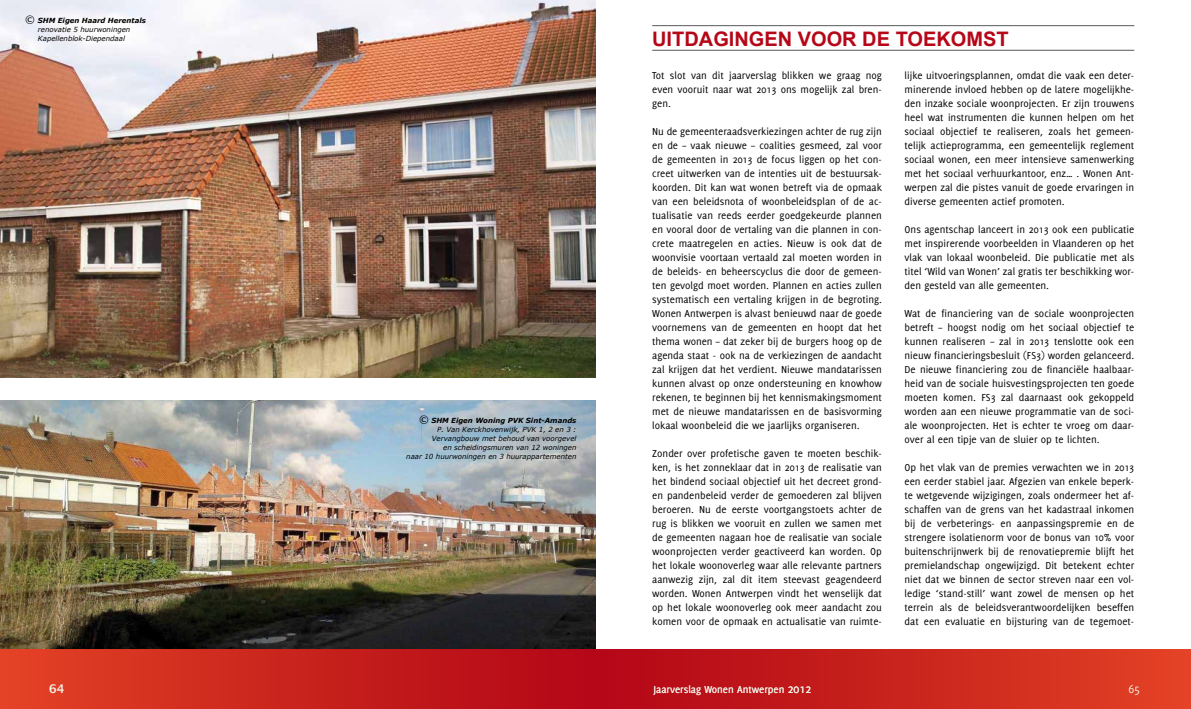
<style>
.page{position:relative;width:1191px;height:709px;background:#fff}
.page>*{position:absolute;margin:0;border:0;box-sizing:border-box;transform-origin:0 0}
.t1{font:700 20px "Arial";color:#b60718}
.t2{font:13px "Delicious";color:#f1efe4}
.t3{font:600 12px "Lucida Sans";color:#f1efe4}
.t4{font:11px/14px "Delicious";color:#000;text-align:justify}
.t5{font:11px "Delicious";color:#f1efe4}
.t6{font:italic 7px/9px "Verdana";color:#000}
.s1{font-size:10px}
.s2{font-weight:700}
.s3{font-size:13px}
</style>
<div class="page">
<img style="left:0;top:0;width:595px;height:377px">
<img style="left:0;top:400px;width:595px;height:249px">
<div style="left:0;top:649px;width:595px;height:60px;background:linear-gradient(to right,#e24225,#b20516)"></div>
<div style="left:595px;top:649px;width:596px;height:60px;background:linear-gradient(to right,#b20516,#e24225)"></div>
<hr style="left:652px;top:25px;width:482px;height:1px;background:#58585a">
<hr style="left:652px;top:50px;width:482px;height:1px;background:#58585a">
<p class="t6" style="left:38px;top:15px;width:109px;text-indent:-13px"><span class="s1">©</span> <span class="s2">SHM Eigen Haard Herentals </span>renovatie 5 huurwoningen<br>Kapellenblok-Diependaal</p>
<p class="t6" style="left:406px;top:415px;width:172px;text-align:right"><span class="s1">©</span> <span class="s2">SHM Eigen Woning PVK Sint-Amands<br></span>P. Van Kerckhovenwijk, PVK 1, 2 en 3 :<br>Vervangbouw met behoud van voorgevel<br>en scheidingsmuren van 12 woningen<br>naar 10 huurwoningen en 3 huurappartementen</p>
<h1 class="t1" style="left:652px;top:25px;width:97px">UITDAGINGEN</h1>
<h1 class="t1" style="left:798px;top:25px;width:16px">VOOR</h1>
<h1 class="t1" style="left:862px;top:25px;width:148px">DE TOE KOMST</h1>
<p class="t4" style="left:652px;top:68px;width:231px">Tot slot van dit jaarverslag blikken we graag nog even vooruit naar wat 2013 ons mogelijk zal bren&shy;gen.</p>
<p class="t4" style="left:652px;top:124px;width:231px">Nu de gemeenteraadsverkiezingen achter de rug zijn en de – vaak nieuwe – coalities gesmeed, zal voor de gemeenten in 2013 de focus liggen op het con&shy;creet uitwerken van de intenties uit de bestuursak&shy;koorden. Dit kan wat wonen betreft via de opmaak van een beleidsnota of woonbeleidsplan of de ac&shy;tualisatie van reeds eerder goedgekeurde plannen en vooral door de vertaling van die plannen in con&shy;crete maatregelen en acties. Nieuw is ook dat de woonvisie voortaan vertaald zal moeten worden in de beleids- en beheerscyclus die door de gemeen&shy;ten gevolgd moet worden. Plannen en acties zullen systematisch een vertaling krijgen in de begroting.<br>Wonen Antwerpen is alvast benieuwd naar de goede voornemens van de gemeenten en hoopt dat het thema wonen – dat zeker bij de burgers hoog op de agenda staat - ook na de verkiezingen de aandacht zal krijgen dat het verdient. Nieuwe mandatarissen kunnen alvast op onze ondersteuning en knowhow rekenen, te beginnen bij het kennismakingsmoment met de nieuwe mandatarissen en de basisvorming lokaal woonbeleid die we jaarlijks organiseren.</p>
<p class="t4" style="left:652px;top:446px;width:231px">Zonder over profetische gaven te moeten beschik&shy;ken, is het zonneklaar dat in 2013 de realisatie van het bindend sociaal objectief uit het decreet grond&shy;en pandenbeleid verder de gemoederen zal blijven beroeren. Nu de eerste voortgangstoets achter de rug is blikken we vooruit en zullen we samen met de gemeenten nagaan hoe de realisatie van sociale woonprojecten verder geactiveerd kan worden. Op het lokale woonoverleg waar alle relevante partners aanwezig zijn, zal dit item steevast geagendeerd worden. Wonen Antwerpen vindt het wenselijk dat op het lokale woonoverleg ook meer aandacht zou komen voor de opmaak en actualisatie van ruimte-</p>
<p class="t4" style="left:904px;top:68px;width:231px">lijke uitvoeringsplannen, omdat die vaak een deter&shy;minerende invloed hebben op de latere mogelijkhe&shy;den inzake sociale woonprojecten. Er zijn trouwens heel wat instrumenten die kunnen helpen om het sociaal objectief te realiseren, zoals het gemeen&shy;telijk actieprogramma, een gemeentelijk reglement sociaal wonen, een meer intensieve samenwerking met het sociaal verhuurkantoor, enz… . Wonen Ant&shy;werpen zal die pistes vanuit de goede ervaringen in diverse gemeenten actief promoten.</p>
<p class="t4" style="left:904px;top:222px;width:231px">Ons agentschap lanceert in 2013 ook een publicatie met inspirerende voorbeelden in Vlaanderen op het vlak van lokaal woonbeleid. Die publicatie met als titel ‘Wild van Wonen’ zal gratis ter beschikking wor&shy;den gesteld van alle gemeenten.</p>
<p class="t4" style="left:904px;top:306px;width:231px">Wat de financiering van de sociale woonprojecten betreft – hoogst nodig om het sociaal objectief te kunnen realiseren – zal in 2013 tenslotte ook een nieuw financieringsbesluit (FS3) worden gelanceerd.<br>De nieuwe financiering zou de financiële haalbaar&shy;heid van de sociale huisvestingsprojecten ten goede moeten komen. FS3 zal daarnaast ook gekoppeld worden aan een nieuwe programmatie van de soci&shy;ale woonprojecten. Het is echter te vroeg om daar&shy;over al een tipje van de sluier op te lichten.</p>
<p class="t4" style="left:904px;top:460px;width:231px">Op het vlak van de premies verwachten we in 2013 een eerder stabiel jaar. Afgezien van enkele beperk&shy;te wetgevende wijzigingen, zoals ondermeer het af&shy;schaffen van de grens van het kadastraal inkomen bij de verbeterings- en aanpassingspremie en de strengere isolatienorm voor de bonus van 10% voor buitenschrijnwerk bij de renovatiepremie blijft het premielandschap ongewijzigd. Dit betekent echter niet dat we binnen de sector streven naar een vol&shy;ledige ‘stand-still’ want zowel de mensen op het terrein als de beleidsverantwoordelijken beseffen dat een evaluatie en bijsturing van de tegemoet-</p>
<p class="t3" style="left:49px;top:681px;width:17px">64</p>
<p class="t2" style="left:1128px;top:681px;width:13px">65</p>
<p class="t5" style="left:653px;top:682px;width:159px">Jaarverslag Wonen Antwerpen <span class="s3">2012</span></p>
</div>
